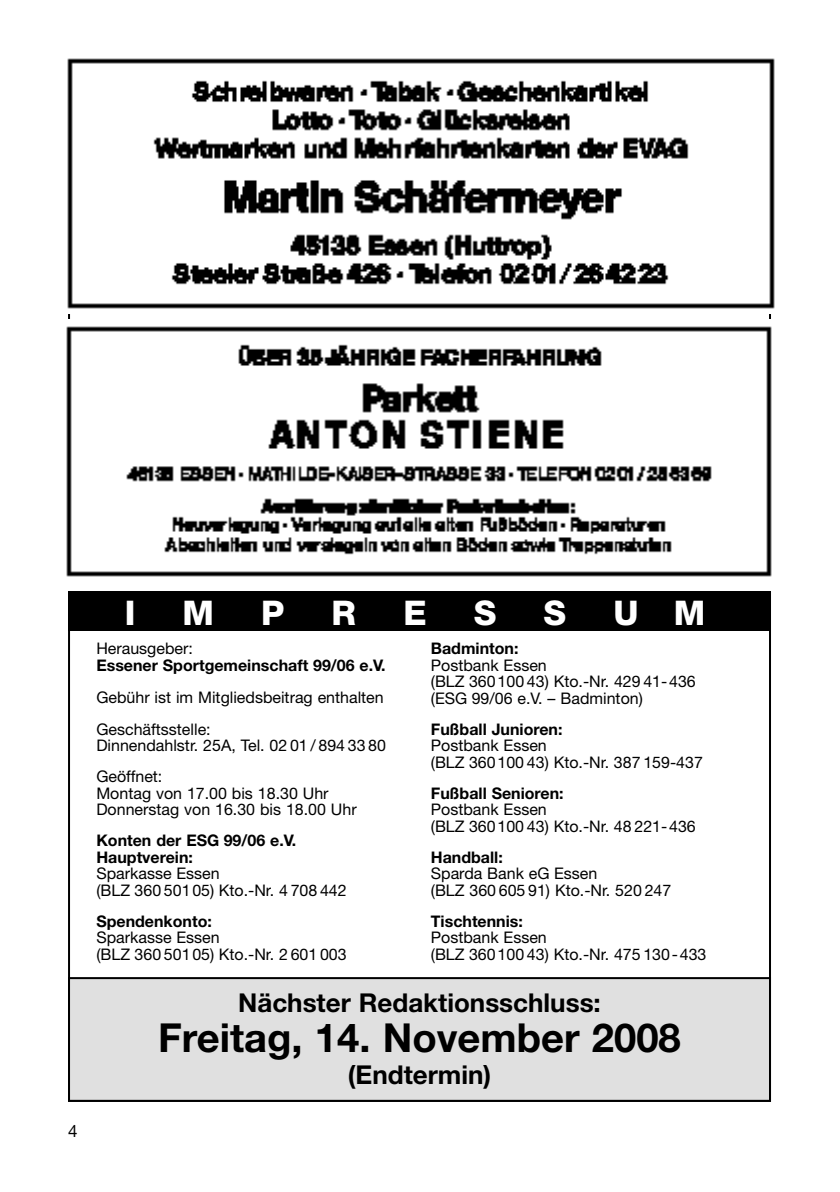
<style>
.page{position:relative;width:840px;height:1192px;background:#fff}
.page>*{position:absolute;margin:0;border:0;box-sizing:border-box;transform-origin:0 0}
.t1{font:700 40px "Helvetica Neue";color:#000}
.t2{font:800 34px "Helvetica Neue";color:#fff}
.t3{font:700 26px "Helvetica Neue";color:#000}
.t4{font:17px "Helvetica Neue";color:#000}
.t5{font:16px/16.6px "Helvetica Neue";color:#000}
.t6{font:700 16px/16.6px "Helvetica Neue";color:#000}
</style>
<div class="page">
<div style="left:68px;top:592px;width:703px;height:39px;background:#000"></div>
<div style="left:70px;top:979px;width:699px;height:121px;background:#e0e0e0"></div>
<div style="left:68px;top:977px;width:703px;height:125px;border:2px solid #000"></div>
<img style="left:66px;top:326px;width:706px;height:251px">
<img style="left:67px;top:58px;width:708px;height:251px">
<p class="t4" style="left:68px;top:1125px;width:11px">4</p>
<h2 class="t2" style="left:125px;top:600px;width:12px">I</h2>
<h2 class="t2" style="left:183px;top:600px;width:33px">M</h2>
<h2 class="t2" style="left:261px;top:600px;width:25px">P</h2>
<h2 class="t2" style="left:332px;top:600px;width:26px">R</h2>
<h2 class="t2" style="left:403px;top:600px;width:25px">E</h2>
<h2 class="t2" style="left:474px;top:600px;width:24px">S</h2>
<h2 class="t2" style="left:544px;top:600px;width:24px">S</h2>
<h2 class="t2" style="left:613px;top:600px;width:94px">U M</h2>
<p class="t5" style="left:96px;top:642px;width:98px">Herausgeber:</p>
<p class="t6" style="left:96px;top:658px;width:291px">Essener Sportgemeinschaft 99/06 e.V.</p>
<p class="t5" style="left:96px;top:682px;width:289px;line-height:32px">Gebühr ist im Mitgliedsbeitrag enthalten<br>Geschäftsstelle:</p>
<p class="t5" style="left:96px;top:731px;width:291px;line-height:31px">Dinnendahlstr. 25A, Tel. 02 01 / 894 33 80<br>Geöffnet:</p>
<p class="t5" style="left:96px;top:786px;width:262px">Montag von 17.00 bis 18.30 Uhr<br>Donnerstag von 16.30 bis 18.00 Uhr</p>
<p class="t6" style="left:96px;top:834px;width:201px">Konten der ESG 99/06 e.V.<br>Hauptverein:</p>
<p class="t5" style="left:96px;top:867px;width:252px">Sparkasse Essen<br>(BLZ 360 50105) Kto.-Nr. 4 708 442</p>
<p class="t6" style="left:96px;top:914px;width:117px">Spendenkonto:</p>
<p class="t5" style="left:96px;top:931px;width:252px">Sparkasse Essen<br>(BLZ 360 50105) Kto.-Nr. 2 601 003</p>
<p class="t6" style="left:431px;top:642px;width:89px">Badminton:</p>
<p class="t5" style="left:431px;top:658px;width:266px">Postbank Essen<br>(BLZ 360100 43) Kto.-Nr. 429 41-436 (ESG 99/06 e.V. – Badminton)</p>
<p class="t6" style="left:431px;top:722px;width:133px">Fußball Junioren:</p>
<p class="t5" style="left:431px;top:739px;width:274px">Postbank Essen<br>(BLZ 360100 43) Kto.-Nr. 387 159-437</p>
<p class="t6" style="left:431px;top:786px;width:134px">Fußball Senioren:</p>
<p class="t5" style="left:431px;top:803px;width:266px">Postbank Essen<br>(BLZ 360100 43) Kto.-Nr. 48 221-436</p>
<p class="t6" style="left:431px;top:850px;width:73px">Handball:</p>
<p class="t5" style="left:431px;top:867px;width:242px">Sparda Bank eG Essen<br>(BLZ 360 605 91) Kto.-Nr. 520 247</p>
<p class="t6" style="left:431px;top:914px;width:94px">Tischtennis:</p>
<p class="t5" style="left:431px;top:931px;width:277px">Postbank Essen<br>(BLZ 360100 43) Kto.-Nr. 475 130-433</p>
<h3 class="t3" style="left:238px;top:994px;width:364px">Nächster Redaktionsschluss:</h3>
<h1 class="t1" style="left:158px;top:1024px;width:524px">Freitag, 14. November 2008</h1>
<h3 class="t3" style="left:348px;top:1066px;width:145px">(Endtermin)</h3>
</div>
